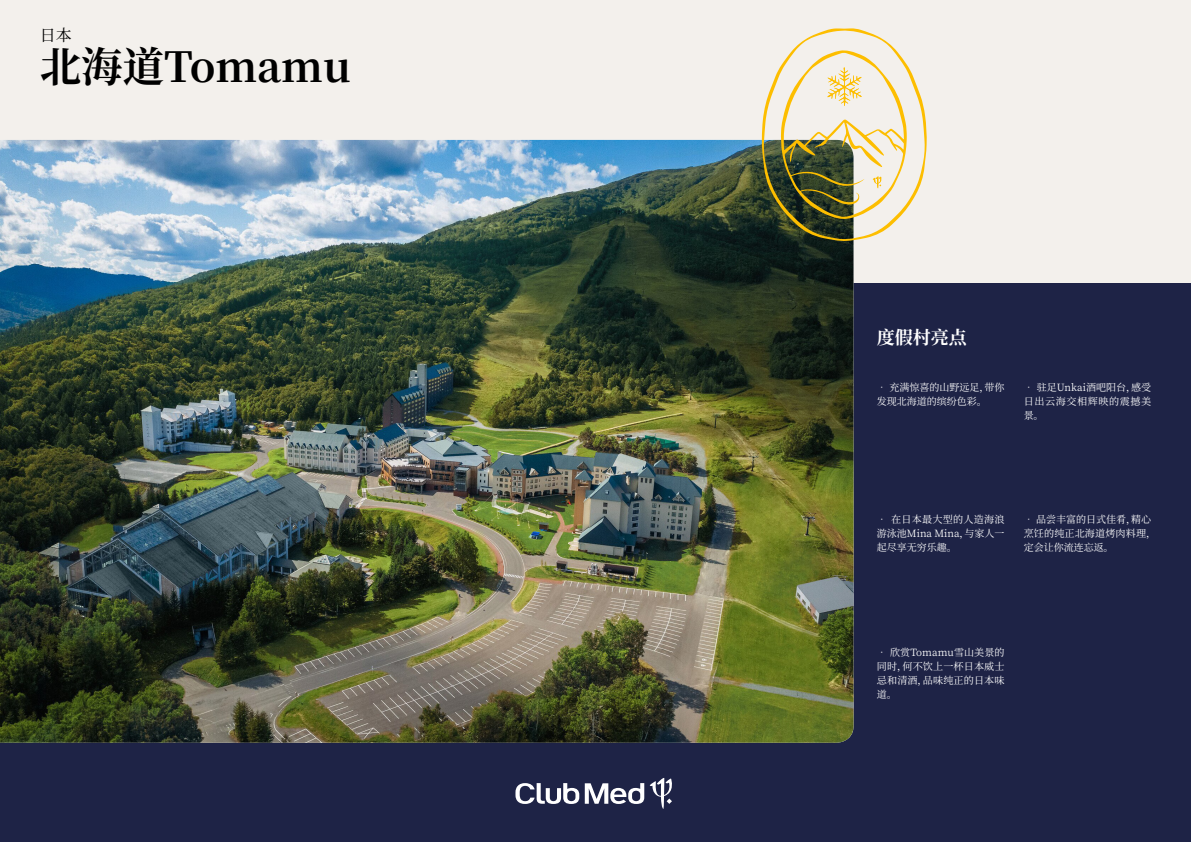
<style>
.page{position:relative;width:1191px;height:842px;background:#f3f0ec}
.page>*{position:absolute;margin:0;border:0;box-sizing:border-box;transform-origin:0 0}
.t1{font:700 41.5px "Noto Serif SC";color:#000}
.t2{font:700 18px "Noto Serif SC";color:#fff}
.t3{font:16px "Noto Serif SC";color:#000}
.t4{font:10px/14px "Noto Serif SC";color:#fff;text-align:justify}
</style>
<div class="page">
<div style="left:0;top:283px;width:1191px;height:559px;background:#1e2346"></div>
<img style="left:0;top:140px;width:853px;height:603px">
<svg style="left:762px;top:28px;width:165px;height:213px"></svg>
<svg style="left:515px;top:778px;width:157px;height:31px"></svg>
<h3 class="t3" style="left:40px;top:26px;width:33px">日本</h3>
<h1 class="t1" style="left:40px;top:44px;width:313px">北海道Tomamu</h1>
<h2 class="t2" style="left:877px;top:327px;width:91px">度假村亮点</h2>
<p class="t4" style="left:877px;top:380px;width:129px">• 充满惊喜的山野远足，带你发现北海道的缤纷色彩。</p>
<p class="t4" style="left:1023px;top:380px;width:129px">• 驻足Unkai酒吧阳台，感受日出云海交相辉映的震撼美景。</p>
<p class="t4" style="left:877px;top:513px;width:129px">• 在日本最大型的人造海浪游泳池Mina Mina，与家人一起尽享无穷乐趣。</p>
<p class="t4" style="left:1023px;top:513px;width:134px;text-align:left">• 品尝丰富的日式佳肴，精心烹饪的纯正北海道烤肉料理，定会让你流连忘返。</p>
<p class="t4" style="left:877px;top:645px;width:129px">• 欣赏Tomamu雪山美景的同时，何不饮上一杯日本威士忌和清酒，品味纯正的日本味道。</p>
</div>
